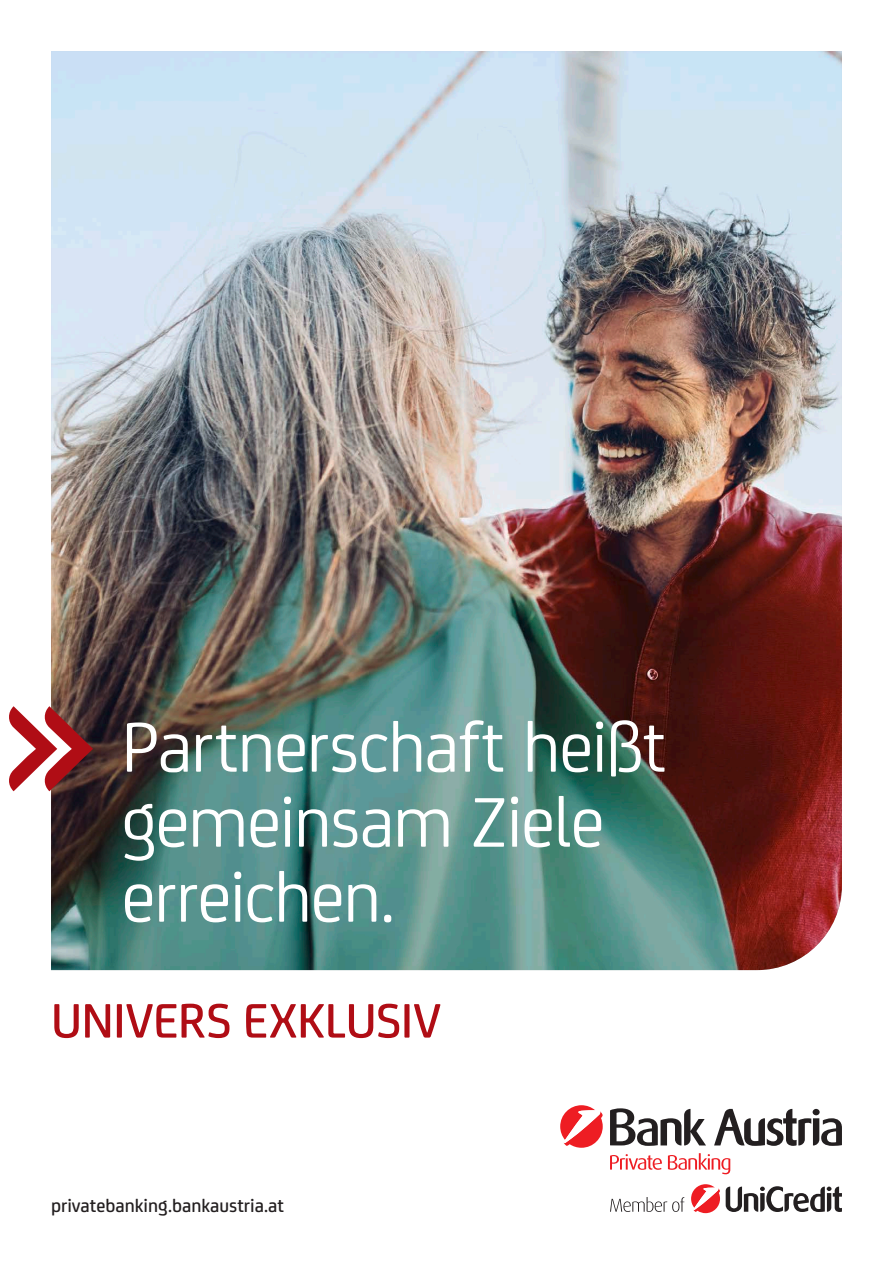
<style>
.page{position:relative;width:893px;height:1263px;background:#fff}
.page>*{position:absolute;margin:0;border:0;box-sizing:border-box;transform-origin:0 0}
.t1{font:75px/75px "Uni Credit";letter-spacing:-.02em;color:#fff}
.t2{font:500 51.75px "Uni Credit";color:#b00d15}
.t3{font:500 19.5px "Uni Credit";color:#231f20}
</style>
<div class="page">
<svg style="left:610px;top:1197px;width:74px;height:15px"></svg>
<svg style="left:726px;top:1186px;width:116px;height:26px"></svg>
<svg style="left:610px;top:1108px;width:96px;height:38px"></svg>
<svg style="left:714px;top:1109px;width:128px;height:37px"></svg>
<svg style="left:691px;top:1184px;width:29px;height:29px"></svg>
<svg style="left:560px;top:1105px;width:43px;height:43px"></svg>
<svg style="left:610px;top:1154px;width:52px;height:16px"></svg>
<svg style="left:668px;top:1153px;width:62px;height:21px"></svg>
<img style="left:51px;top:51px;width:791px;height:919px">
<svg style="left:9px;top:706px;width:84px;height:85px"></svg>
<p class="t1" style="left:122px;top:705px;width:546px">Partnerschaft heißt gemeinsam Ziele erreichen.</p>
<p class="t2" style="left:51px;top:983px;width:392px">UNIVERS EXKLUSIV</p>
<p class="t3" style="left:51px;top:1191px;width:234px">privatebanking.bankaustria.at</p>
</div>
